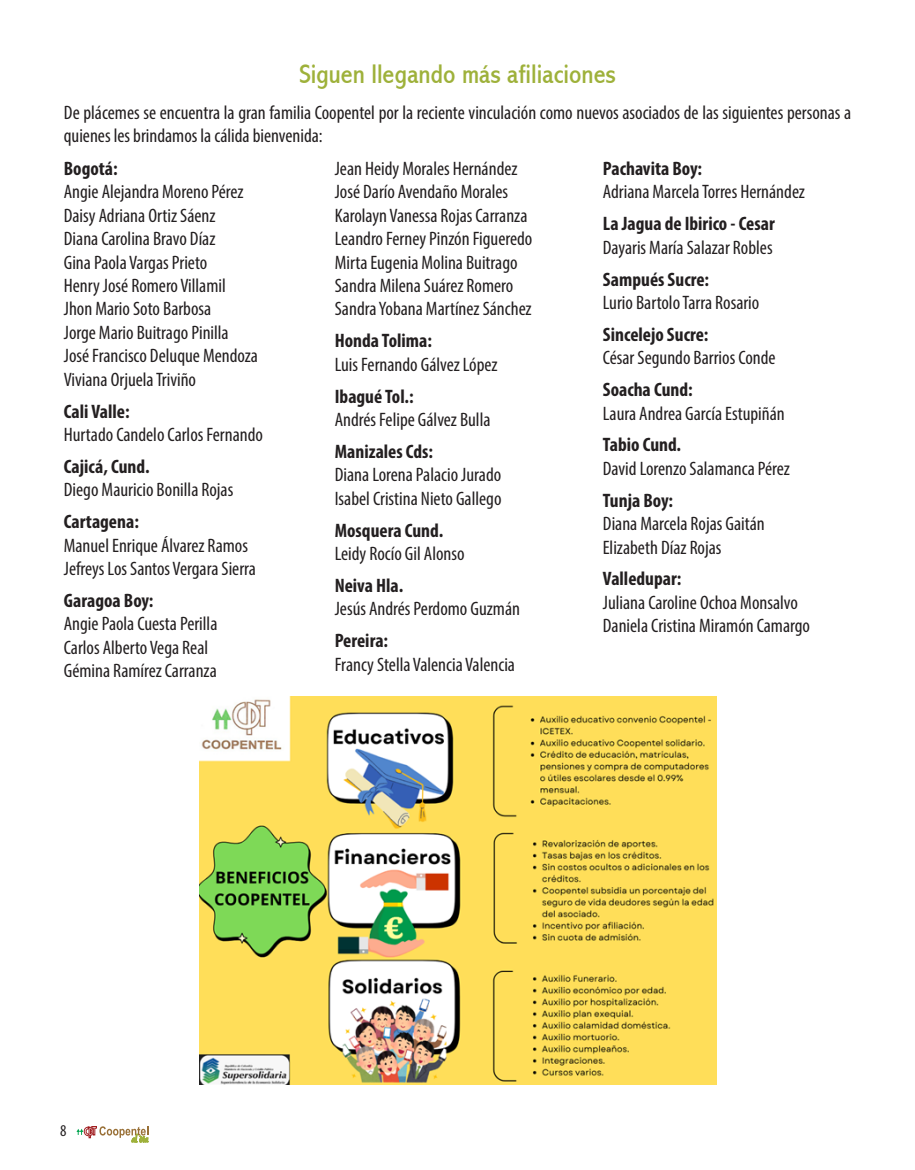
<style>
.page{position:relative;width:915px;height:1170px;background:#fff}
.page>*{position:absolute;margin:0;border:0;box-sizing:border-box;transform-origin:0 0}
.Título{font:condensed 27px "Abadi";color:#9eb13a}
.C__de_texto{font:condensed 19.5px/23.4px "Myriad Pro";color:#231f20}
.C__de_texto-2{font:700 condensed 19.5px "Myriad Pro";color:#231f20}
.t1{font:condensed 16.5px "Myriad Pro";color:#231f20}
</style>
<div class="page">
<svg style="left:76px;top:1126px;width:72px;height:16px"></svg>
<img style="left:199px;top:696px;width:517px;height:388px">
<p class="Título" style="left:299px;top:58px;width:318px">Siguen llegando más afiliaciones</p>
<p class="C__de_texto" style="left:64px;top:100px;width:788px">De plácemes se encuentra la gran familia Coopentel por la reciente vinculación como nuevos asociados de las siguientes personas a quienes les brindamos la cálida bienvenida:</p>
<p class="C__de_texto-2" style="left:64px;top:156px;width:55px">Bogotá:</p>
<p class="C__de_texto" style="left:64px;top:180px;width:181px">Angie Alejandra Moreno Pérez</p>
<p class="C__de_texto" style="left:64px;top:203px;width:153px">Daisy Adriana Ortiz Sáenz</p>
<p class="C__de_texto" style="left:64px;top:227px;width:153px">Diana Carolina Bravo Díaz</p>
<p class="C__de_texto" style="left:64px;top:250px;width:145px">Gina Paola Vargas Prieto</p>
<p class="C__de_texto" style="left:64px;top:273px;width:163px">Henry José Romero Villamil</p>
<p class="C__de_texto" style="left:64px;top:297px;width:149px">Jhon Mario Soto Barbosa</p>
<p class="C__de_texto" style="left:64px;top:320px;width:166px">Jorge Mario Buitrago Pinilla</p>
<p class="C__de_texto" style="left:64px;top:344px;width:196px">José Francisco Deluque Mendoza</p>
<p class="C__de_texto" style="left:64px;top:367px;width:134px">Viviana Orjuela Triviño</p>
<p class="C__de_texto-2" style="left:64px;top:399px;width:67px">Cali Valle:</p>
<p class="C__de_texto" style="left:64px;top:422px;width:200px">Hurtado Candelo Carlos Fernando</p>
<p class="C__de_texto-2" style="left:64px;top:454px;width:87px">Cajicá, Cund.</p>
<p class="C__de_texto" style="left:64px;top:478px;width:171px">Diego Mauricio Bonilla Rojas</p>
<p class="C__de_texto-2" style="left:64px;top:509px;width:76px">Cartagena:</p>
<p class="C__de_texto" style="left:64px;top:533px;width:186px">Manuel Enrique Álvarez Ramos</p>
<p class="C__de_texto" style="left:64px;top:556px;width:194px">Jefreys Los Santos Vergara Sierra</p>
<p class="C__de_texto-2" style="left:64px;top:588px;width:91px">Garagoa Boy:</p>
<p class="C__de_texto" style="left:64px;top:612px;width:155px">Angie Paola Cuesta Perilla</p>
<p class="C__de_texto" style="left:64px;top:635px;width:146px">Carlos Alberto Vega Real</p>
<p class="C__de_texto" style="left:64px;top:658px;width:154px">Gémina Ramírez Carranza</p>
<p class="C__de_texto" style="left:334px;top:156px;width:184px">Jean Heidy Morales Hernández</p>
<p class="C__de_texto" style="left:334px;top:180px;width:175px">José Darío Avendaño Morales</p>
<p class="C__de_texto" style="left:334px;top:203px;width:194px">Karolayn Vanessa Rojas Carranza</p>
<p class="C__de_texto" style="left:334px;top:227px;width:199px">Leandro Ferney Pinzón Figueredo</p>
<p class="C__de_texto" style="left:334px;top:250px;width:184px">Mirta Eugenia Molina Buitrago</p>
<p class="C__de_texto" style="left:334px;top:273px;width:180px">Sandra Milena Suárez Romero</p>
<p class="C__de_texto" style="left:334px;top:297px;width:198px">Sandra Yobana Martínez Sánchez</p>
<p class="C__de_texto-2" style="left:334px;top:328px;width:99px">Honda Tolima:</p>
<p class="C__de_texto" style="left:334px;top:352px;width:164px">Luis Fernando Gálvez López</p>
<p class="C__de_texto-2" style="left:334px;top:384px;width:80px">Ibagué Tol.:</p>
<p class="C__de_texto" style="left:334px;top:407px;width:157px">Andrés Felipe Gálvez Bulla</p>
<p class="C__de_texto-2" style="left:334px;top:439px;width:100px">Manizales Cds:</p>
<p class="C__de_texto" style="left:334px;top:463px;width:168px">Diana Lorena Palacio Jurado</p>
<p class="C__de_texto" style="left:334px;top:486px;width:168px">Isabel Cristina Nieto Gallego</p>
<p class="C__de_texto-2" style="left:334px;top:518px;width:110px">Mosquera Cund.</p>
<p class="C__de_texto" style="left:334px;top:541px;width:131px">Leidy Rocío Gil Alonso</p>
<p class="C__de_texto-2" style="left:334px;top:573px;width:70px">Neiva Hla.</p>
<p class="C__de_texto" style="left:334px;top:597px;width:187px">Jesús Andrés Perdomo Guzmán</p>
<p class="C__de_texto-2" style="left:334px;top:628px;width:55px">Pereira:</p>
<p class="C__de_texto" style="left:334px;top:652px;width:182px">Francy Stella Valencia Valencia</p>
<p class="C__de_texto-2" style="left:602px;top:156px;width:100px">Pachavita Boy:</p>
<p class="C__de_texto" style="left:602px;top:180px;width:203px">Adriana Marcela Torres Hernández</p>
<p class="C__de_texto-2" style="left:602px;top:211px;width:173px">La Jagua de Ibirico - Cesar</p>
<p class="C__de_texto" style="left:602px;top:235px;width:171px">Dayaris María Salazar Robles</p>
<p class="C__de_texto-2" style="left:602px;top:267px;width:108px">Sampués Sucre:</p>
<p class="C__de_texto" style="left:602px;top:290px;width:158px">Lurio Bartolo Tarra Rosario</p>
<p class="C__de_texto-2" style="left:602px;top:322px;width:107px">Sincelejo Sucre:</p>
<p class="C__de_texto" style="left:602px;top:346px;width:174px">César Segundo Barrios Conde</p>
<p class="C__de_texto-2" style="left:602px;top:377px;width:91px">Soacha Cund:</p>
<p class="C__de_texto" style="left:602px;top:401px;width:183px">Laura Andrea García Estupiñán</p>
<p class="C__de_texto-2" style="left:602px;top:432px;width:80px">Tabio Cund.</p>
<p class="C__de_texto" style="left:602px;top:456px;width:188px">David Lorenzo Salamanca Pérez</p>
<p class="C__de_texto-2" style="left:602px;top:488px;width:71px">Tunja Boy:</p>
<p class="C__de_texto" style="left:602px;top:511px;width:163px">Diana Marcela Rojas Gaitán</p>
<p class="C__de_texto" style="left:602px;top:535px;width:120px">Elizabeth Díaz Rojas</p>
<p class="C__de_texto-2" style="left:602px;top:566px;width:80px">Valledupar:</p>
<p class="C__de_texto" style="left:602px;top:590px;width:196px">Juliana Caroline Ochoa Monsalvo</p>
<p class="C__de_texto" style="left:602px;top:614px;width:208px">Daniela Cristina Miramón Camargo</p>
<p class="t1" style="left:60px;top:1120px;width:8px">8</p>
</div>
